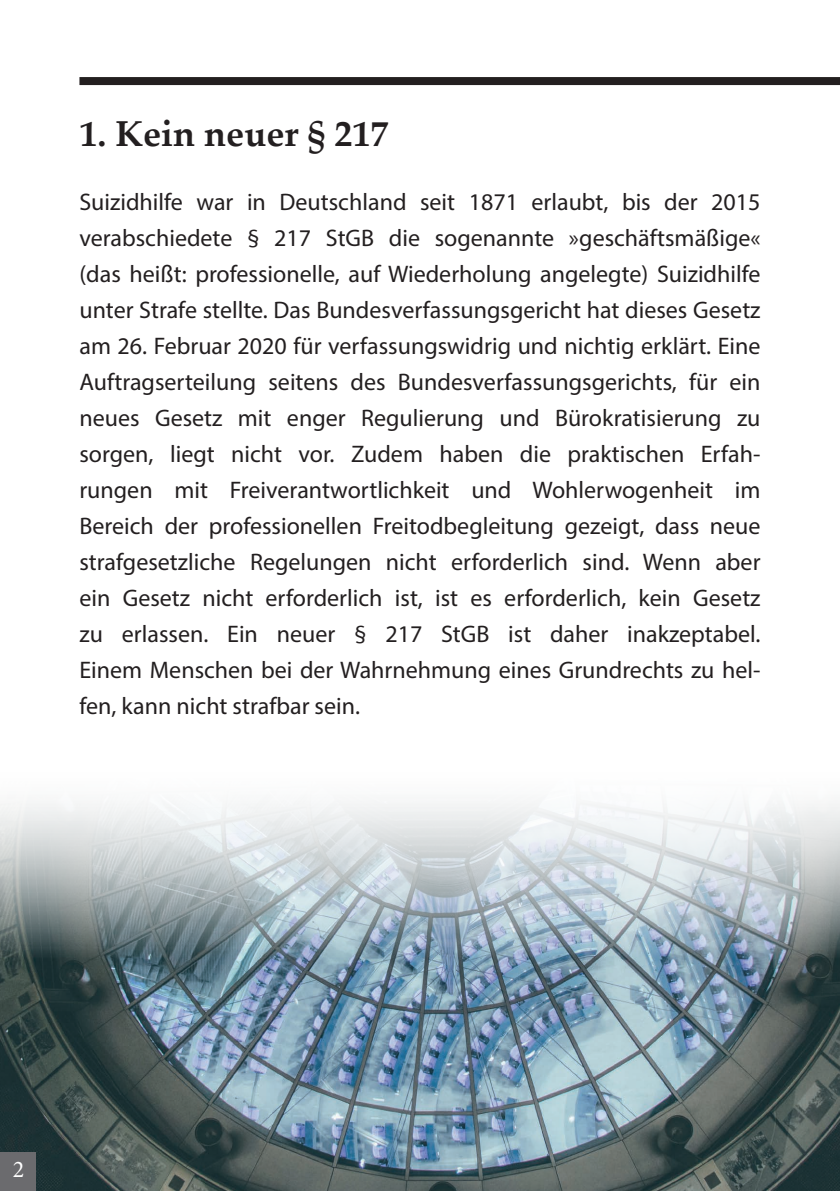
<style>
.page{position:relative;width:840px;height:1191px;background:#fff}
.page>*{position:absolute;margin:0;border:0;box-sizing:border-box;transform-origin:0 0}
.t1{font:700 36px "Palatino Linotype";color:#231f20}
.t2{font:24px/36px "Myriad Pro";color:#231f20;text-align:justify}
.t3{font:24px "Minion Pro";color:#fff}
</style>
<div class="page">
<div style="left:79px;top:77px;width:760px;height:8px;background:#231f20"></div>
<img style="left:0;top:801px;width:839px;height:390px">
<div style="left:0;top:1152px;width:35px;height:39px;background:#6b6b6e"></div>
<h1 class="t1" style="left:79px;top:108px;width:310px">1. Kein neuer § 217</h1>
<p class="t2" style="left:79px;top:184px;width:682px">Suizidhilfe war in Deutschland seit 1871 erlaubt, bis der 2015 verabschiedete § 217 StGB die sogenannte »geschäftsmäßige« (das heißt: professionelle, auf Wiederholung angelegte) Suizidhilfe unter Strafe stellte. Das Bundesverfassungsgericht hat dieses Gesetz am 26. Februar 2020 für verfassungswidrig und nichtig erklärt. Eine Auftragserteilung seitens des Bundesverfassungsgerichts, für ein neues Gesetz mit enger Regulierung und Bürokratisierung zu sorgen, liegt nicht vor. Zudem haben die praktischen Erfah&shy;rungen mit Freiverantwortlichkeit und Wohlerwogenheit im Bereich der professionellen Freitodbegleitung gezeigt, dass neue strafgesetzliche Regelungen nicht erforderlich sind. Wenn aber ein Gesetz nicht erforderlich ist, ist es erforderlich, kein Gesetz zu erlassen. Ein neuer § 217 StGB ist daher inakzeptabel.<br>Einem Menschen bei der Wahrnehmung eines Grundrechts zu hel&shy;fen, kann nicht strafbar sein.</p>
<p class="t3" style="left:13px;top:1153px;width:13px">2</p>
</div>
